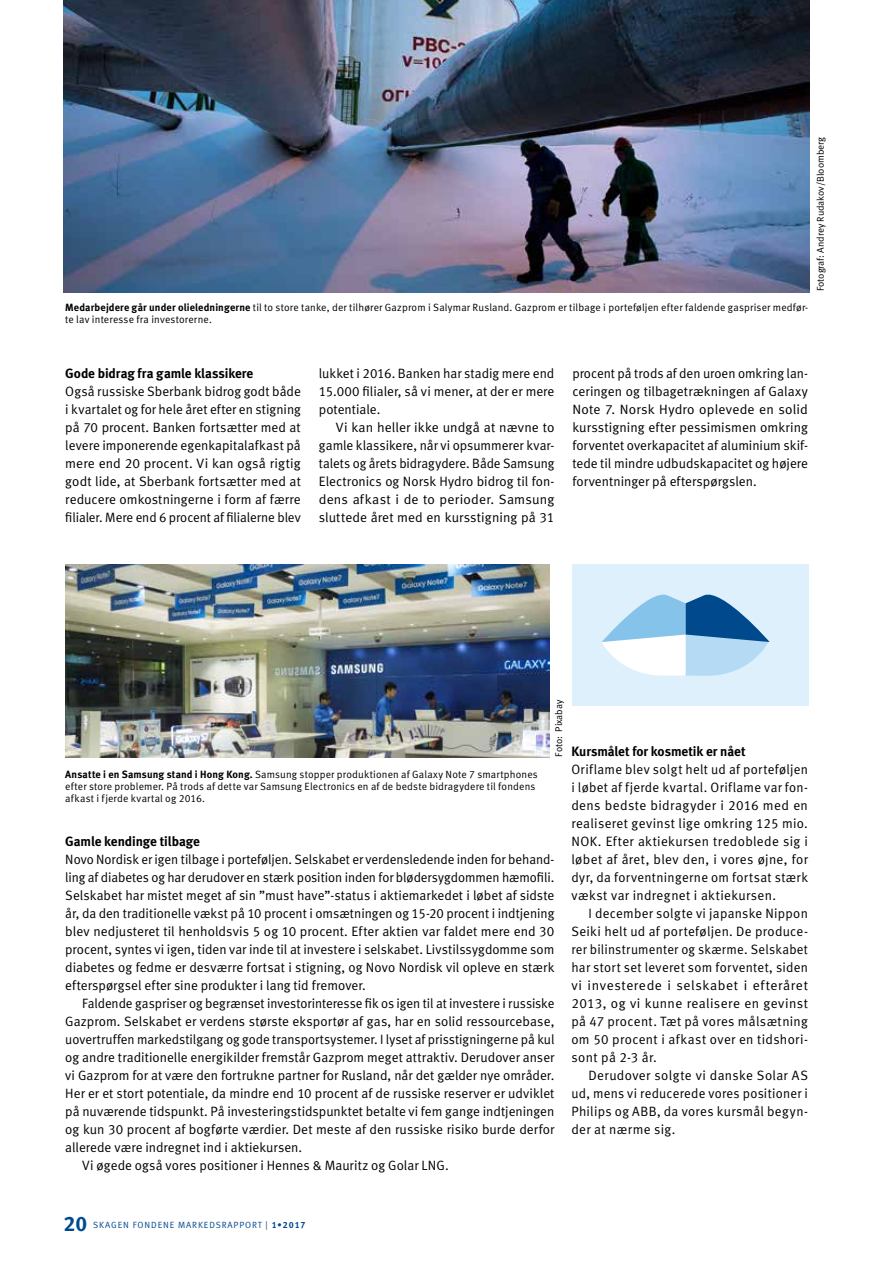
<style>
.page{position:relative;width:893px;height:1263px;background:#fff}
.page>*{position:absolute;margin:0;border:0;box-sizing:border-box;transform-origin:0 0}
.t1{font:21px "Meta Bold LF";color:#00498d}
.t2{font:13.5px/18px "Meta Normal LF";letter-spacing:.005em;color:#000;text-align:justify}
.t3{font:13.5px "Meta Bold LF";letter-spacing:-.005em;color:#000}
.t4{font:10.5px/12px "Meta Normal LF";letter-spacing:.015em;color:#000}
.t5{font:9.75px "Meta Normal LF";color:#000}
.t6{font:9px "Meta Normal LF";letter-spacing:.1em;color:#00498d}
.s1{font-family:"Meta Bold LF"}
.s2{font-style:inherit}
</style>
<div class="page">
<img style="left:64px;top:0;width:745px;height:292px">
<img style="left:65px;top:564px;width:484px;height:194px">
<div style="left:572px;top:564px;width:237px;height:142px;background:#def0fb"></div>
<svg style="left:602px;top:594px;width:168px;height:82px"></svg>
<p class="t4" style="left:65px;top:301px;width:744px"><span class="s1">Medarbejdere går under olieledningerne</span> til to store tanke, der tilhører Gazprom i Salymar Rusland. Gazprom er tilbage i porteføljen efter faldende gaspriser medfør&shy;te lav interesse fra investorerne.</p>
<p class="t5" style="left:815px;top:291px;width:156px;rotate:-90deg">Fotograf: Andrey Rudakov/Bloomberg</p>
<p class="t3" style="left:65px;top:365px;width:189px">Gode bidrag fra gamle klassikere</p>
<p class="t2" style="left:65px;top:382px;width:237px">Også russiske Sberbank bidrog godt både i kvartalet og for hele året efter en stigning på 70 procent. Banken fortsætter med at levere imponerende egenkapitalafkast på mere end 20 procent. Vi kan også rigtig godt lide, at Sberbank fortsætter med at reducere omkostningerne i form af færre filialer. Mere end 6 procent af filialerne blev</p>
<p class="t2" style="left:319px;top:364px;width:237px">lukket i 2016. Banken har stadig mere end 15.000 filialer, så vi mener, at der er mere potentiale.</p>
<p class="t2" style="left:319px;top:418px;width:237px;text-indent:17px">Vi kan heller ikke undgå at nævne to gamle klassikere, når vi opsummerer kvar&shy;talets og årets bidragydere. Både Samsung Electronics og Norsk Hydro bidrog til fon&shy;dens afkast i de to perioder. Samsung sluttede året med en kursstigning på 31</p>
<p class="t2" style="left:572px;top:364px;width:237px">procent på trods af den uroen omkring lan&shy;ceringen og tilbagetrækningen af Galaxy Note 7. Norsk Hydro oplevede en solid kursstigning efter pessimismen omkring forventet overkapacitet af aluminium skif&shy;tede til mindre udbudskapacitet og højere forventninger på efterspørgslen.</p>
<p class="t5" style="left:553px;top:756px;width:58px;rotate:-90deg">Foto: Pixabay</p>
<p class="t3" style="left:571px;top:743px;width:176px">Kursmålet for kosmetik er nået</p>
<p class="t2" style="left:571px;top:760px;width:238px">Oriflame blev solgt helt ud af porteføljen i løbet af fjerde kvartal. Oriflame var fon&shy;dens bedste bidragyder i 2016 med en realiseret gevinst lige omkring 125 mio.<br>NOK. Efter aktiekursen tredoblede sig i løbet af året, blev den, i vores øjne, for dyr, da forventningerne om fortsat stærk vækst var indregnet i aktiekursen.</p>
<p class="t2" style="left:571px;top:904px;width:238px;text-indent:17px">I december solgte vi japanske Nippon Seiki helt ud af porteføljen. De produce&shy;rer bilinstrumenter og skærme. Selskabet har stort set leveret som forventet, siden vi investerede i selskabet i efteråret 2013, og vi kunne realisere en gevinst på 47 procent. Tæt på vores målsætning om 50 procent i afkast over en tidshori&shy;sont på 2-3 år.</p>
<p class="t2" style="left:571px;top:1066px;width:238px;text-indent:17px">Derudover solgte vi danske Solar AS ud, mens vi reducerede vores positioner i Philips og ABB, da vores kursmål begyn&shy;der at nærme sig.</p>
<p class="t4" style="left:65px;top:768px;width:474px"><span class="s1">Ansatte i en Samsung stand i Hong Kong.</span> Samsung stopper produktionen af Galaxy Note 7 smartphones efter store problemer. På trods af dette var Samsung Electronics en af de bedste bidragydere til fondens afkast i fjerde kvartal og 2016.</p>
<p class="t3" style="left:65px;top:833px;width:136px">Gamle kendinge tilbage</p>
<p class="t2" style="left:65px;top:850px;width:491px">Novo Nordisk er igen tilbage i porteføljen. Selskabet er verdensledende inden for behand&shy;ling af diabetes og har derudover en stærk position inden for blødersygdommen hæmofili.<br>Selskabet har mistet meget af sin ”must have”-status i aktiemarkedet i løbet af sidste år, da den traditionelle vækst på 10 procent i omsætningen og 15-20 procent i indtjening blev nedjusteret til henholdsvis 5 og 10 procent. Efter aktien var faldet mere end 30 procent, syntes vi igen, tiden var inde til at investere i selskabet. Livstilssygdomme som diabetes og fedme er desværre fortsat i stigning, og Novo Nordisk vil opleve en stærk efterspørgsel efter sine produkter i lang tid fremover.</p>
<p class="t2" style="left:82px;top:994px;width:474px">Faldende gaspriser og begrænset investorinteresse fik os igen til at investere i russiske</p>
<p class="t2" style="left:65px;top:1012px;width:491px">Gazprom. Selskabet er verdens største eksportør af gas, har en solid ressourcebase,</p>
<p class="t2" style="left:65px;top:1030px;width:491px">uovertruffen markedstilgang og gode transportsystemer. I lyset af prisstigningerne på kul</p>
<p class="t2" style="left:65px;top:1048px;width:491px">og andre traditionelle energikilder fremstår Gazprom meget attraktiv. Derudover anser</p>
<p class="t2" style="left:65px;top:1066px;width:491px">vi Gazprom for at være den fortrukne partner for Rusland, når det gælder nye områder.</p>
<p class="t2" style="left:65px;top:1084px;width:491px">Her er et stort potentiale, da mindre end 10 procent af de russiske reserver er udviklet</p>
<p class="t2" style="left:65px;top:1102px;width:491px">på nuværende tidspunkt. På investeringstidspunktet betalte vi fem gange indtjeningen</p>
<p class="t2" style="left:65px;top:1120px;width:491px">og kun 30 procent af bogførte værdier. Det meste af den russiske risiko burde derfor</p>
<p class="t2" style="left:65px;top:1138px;width:238px">allerede være indregnet ind i aktiekursen.</p>
<p class="t2" style="left:82px;top:1156px;width:368px">Vi øgede også vores positioner i Hennes &amp; Mauritz og Golar LNG.</p>
<h1 class="t1" style="left:64px;top:1210px;width:25px">20</h1>
<p class="t6" style="left:93px;top:1220px;width:214px"><span class="s2">SKAGEN F</span>ONDENE <span class="s2">MAR</span>KEDSRAPPORT <span class="s2">|</span> <span class="s1">1•2017</span></p>
</div>
